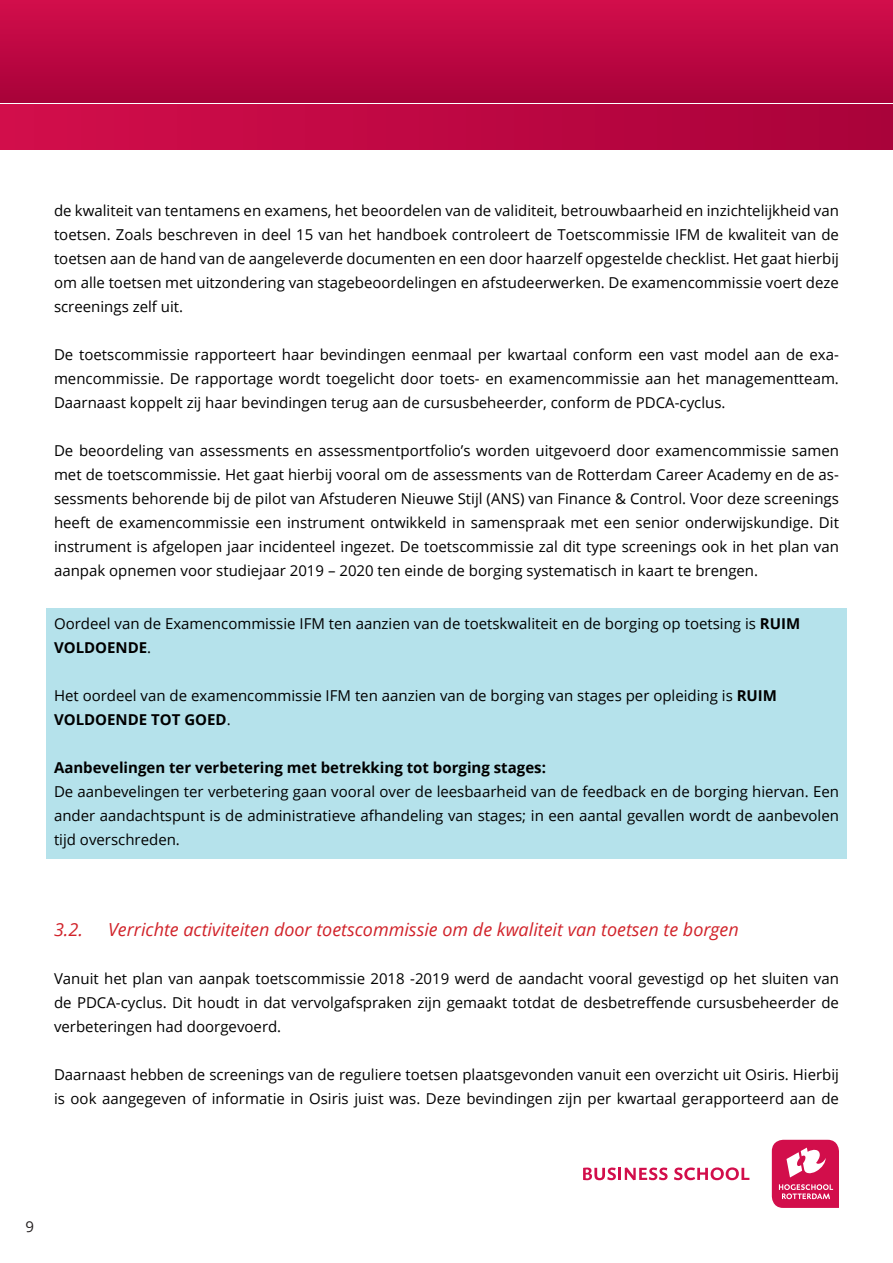
<style>
.page{position:relative;width:893px;height:1263px;background:#fff}
.page>*{position:absolute;margin:0;border:0;box-sizing:border-box;transform-origin:0 0}
.t1{font:italic 18px "Open Sans";color:#d1232a}
.t2{font:15px/24px "Open Sans";color:#000;text-align:justify}
.t3{font:700 15px "Open Sans";color:#000}
.t4{font:15px "Open Sans";color:#231f20}
.s1{font-weight:700}
</style>
<div class="page">
<div style="left:0;top:0;width:893px;height:102px;background:linear-gradient(to bottom,#d20e4b,#a80239)"></div>
<div style="left:0;top:104px;width:893px;height:46px;background:linear-gradient(to right,#d20e4b,#a9023a)"></div>
<svg style="left:583px;top:1167px;width:85px;height:13px"></svg>
<svg style="left:674px;top:1167px;width:75px;height:13px"></svg>
<svg style="left:772px;top:1140px;width:67px;height:68px;background:#db3f6f"></svg>
<div style="left:46px;top:608px;width:801px;height:251px;background:#b5e2eb"></div>
<p class="t2" style="left:54px;top:198px;width:786px">de kwaliteit van tentamens en examens, het beoordelen van de validiteit, betrouwbaarheid en inzichtelijkheid van toetsen. Zoals beschreven in deel 15 van het handboek controleert de Toetscommissie IFM de kwaliteit van de toetsen aan de hand van de aangeleverde documenten en een door haarzelf opgestelde checklist. Het gaat hierbij om alle toetsen met uitzondering van stagebeoordelingen en afstudeerwerken. De examencommissie voert deze screenings zelf uit.</p>
<p class="t2" style="left:54px;top:342px;width:786px">De toetscommissie rapporteert haar bevindingen eenmaal per kwartaal conform een vast model aan de exa&shy;mencommissie. De rapportage wordt toegelicht door toets- en examencommissie aan het managementteam.<br>Daarnaast koppelt zij haar bevindingen terug aan de cursusbeheerder, conform de PDCA-cyclus.</p>
<p class="t2" style="left:54px;top:438px;width:786px">De beoordeling van assessments en assessmentportfolio’s worden uitgevoerd door examencommissie samen met de toetscommissie. Het gaat hierbij vooral om de assessments van de Rotterdam Career Academy en de as&shy;sessments behorende bij de pilot van Afstuderen Nieuwe Stijl (ANS) van Finance &amp; Control. Voor deze screenings heeft de examencommissie een instrument ontwikkeld in samenspraak met een senior onderwijskundige. Dit instrument is afgelopen jaar incidenteel ingezet. De toetscommissie zal dit type screenings ook in het plan van aanpak opnemen voor studiejaar 2019 – 2020 ten einde de borging systematisch in kaart te brengen.</p>
<p class="t2" style="left:54px;top:611px;width:748px">Oordeel van de Examencommissie IFM ten aanzien van de toetskwaliteit en de borging op toetsing is <span class="s1">RUIM<br>VOLDOENDE</span>.</p>
<p class="t2" style="left:54px;top:683px;width:724px">Het oordeel van de examencommissie IFM ten aanzien van de borging van stages per opleiding is <span class="s1">RUIM<br>VOLDOENDE TOT GOED</span>.</p>
<p class="t3" style="left:54px;top:757px;width:493px">Aanbevelingen ter verbetering met betrekking tot borging stages:</p>
<p class="t2" style="left:54px;top:779px;width:786px">De aanbevelingen ter verbetering gaan vooral over de leesbaarheid van de feedback en de borging hiervan. Een ander aandachtspunt is de administratieve afhandeling van stages; in een aantal gevallen wordt de aanbevolen tijd overschreden.</p>
<p class="t1" style="left:54px;top:917px;width:30px">3.2.</p>
<p class="t1" style="left:108px;top:917px;width:632px">Verrichte activiteiten door toetscommissie om de kwaliteit van toetsen te borgen</p>
<p class="t2" style="left:54px;top:966px;width:786px">Vanuit het plan van aanpak toetscommissie 2018 -2019 werd de aandacht vooral gevestigd op het sluiten van de PDCA-cyclus. Dit houdt in dat vervolgafspraken zijn gemaakt totdat de desbetreffende cursusbeheerder de verbeteringen had doorgevoerd.</p>
<p class="t2" style="left:54px;top:1062px;width:786px">Daarnaast hebben de screenings van de reguliere toetsen plaatsgevonden vanuit een overzicht uit Osiris. Hierbij is ook aangegeven of informatie in Osiris juist was. Deze bevindingen zijn per kwartaal gerapporteerd aan de</p>
<p class="t4" style="left:26px;top:1216px;width:10px">9</p>
</div>
